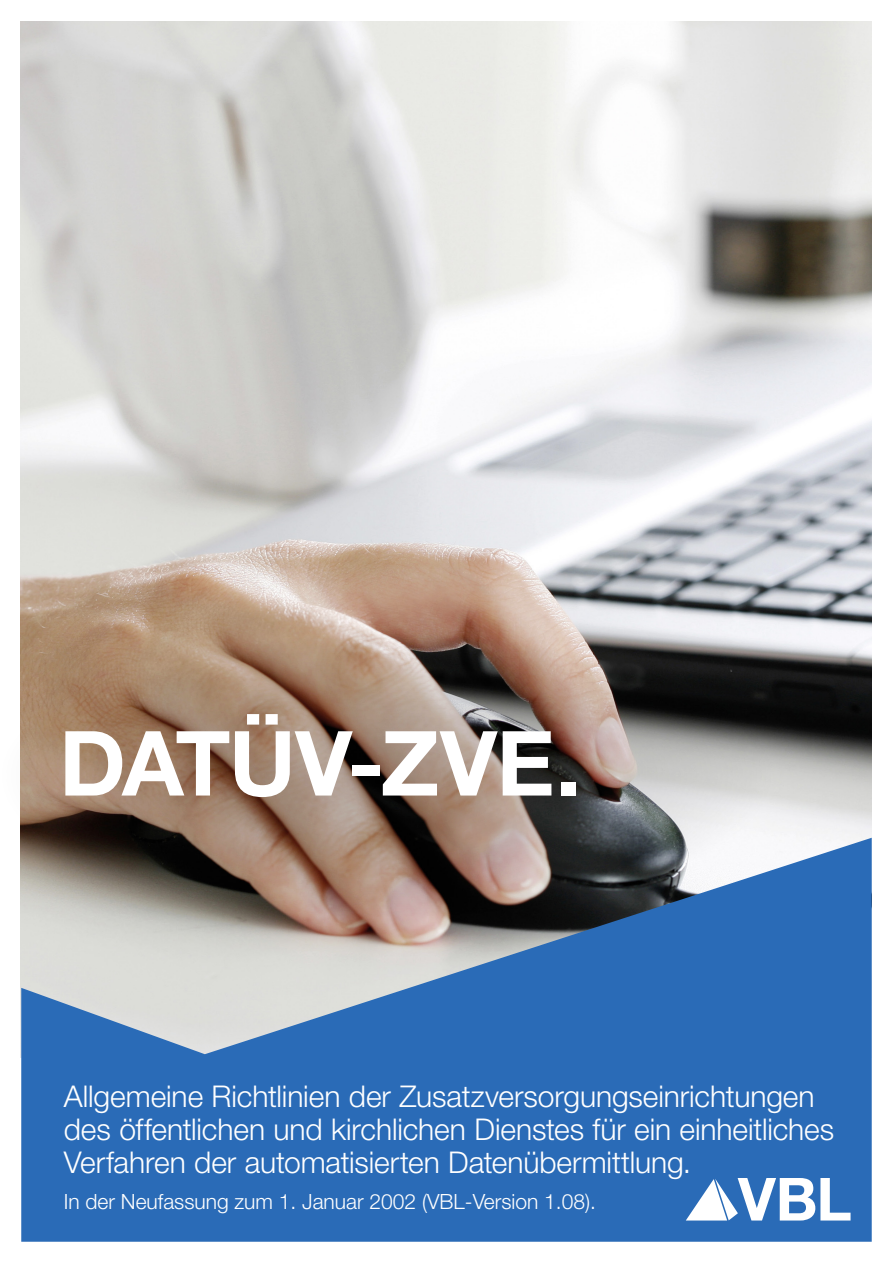
<style>
.page{position:relative;width:893px;height:1263px;background:#fff}
.page>*{position:absolute;margin:0;border:0;box-sizing:border-box;transform-origin:0 0}
.t1{font:700 90px "Helvetica Neue LT Pro";letter-spacing:-.01em;color:#fff}
.t2{font:300 30px/33px "Helvetica Neue LT Pro";letter-spacing:-.005em;color:#fff}
.t3{font:300 21px "Helvetica Neue LT Pro";color:#fff}
</style>
<div class="page">
<img style="left:21px;top:21px;width:850px;height:817px">
<svg style="left:20px;top:633px;width:756px;height:286px;background:#8b776a"></svg>
<svg style="left:21px;top:838px;width:851px;height:404px;background:#4f79ab"></svg>
<svg style="left:686px;top:1178px;width:164px;height:42px"></svg>
<h1 class="t1" style="left:59px;top:707px;width:523px">DATÜV-ZVE.</h1>
<p class="t2" style="left:64px;top:1079px;width:772px">Allgemeine Richtlinien der Zusatzversorgungseinrichtungen des öffentlichen und kirchlichen Dienstes für ein einheitliches<br>Verfahren der automatisierten Datenübermittlung.</p>
<p class="t3" style="left:64px;top:1188px;width:534px">In der Neufassung zum 1. Januar 2002 (VBL-Version 1.08).</p>
</div>
